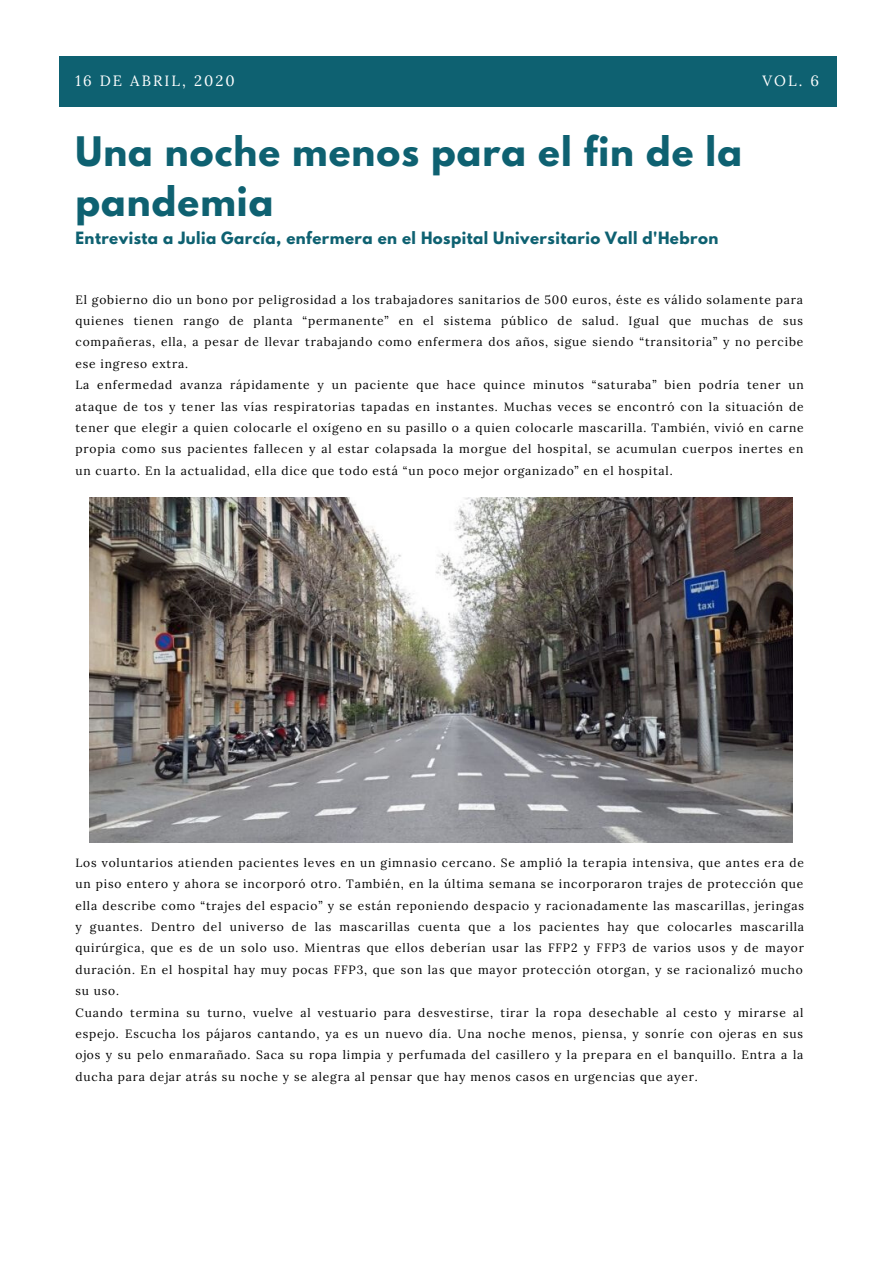
<style>
.page{position:relative;width:894px;height:1264px;background:#fff}
.page>*{position:absolute;margin:0;border:0;box-sizing:border-box;transform-origin:0 0}
.t1{font:700 36px/50.2px "League Spartan";letter-spacing:.03em;color:#0e6171}
.t2{font:700 15px "League Spartan";letter-spacing:.03em;color:#0e6171}
.t3{font:14.85px "Lora";letter-spacing:-.275em;color:#fff}
.t4{font:14.85px "Lora";letter-spacing:-.365em;color:#fff}
.t5{font:12px/21.5px "Lora";letter-spacing:.07em;color:#000}
</style>
<div class="page">
<img style="left:89px;top:498px;width:703px;height:344px">
<div style="left:60px;top:56px;width:776px;height:50px;background:#0e6171"></div>
<p class="t3" style="left:75px;top:71px;width:176px">31 60 DDEE AMBARRI LZ ,O2, 022002 0</p>
<p class="t4" style="left:762px;top:71px;width:58px">VVOOLL.. 61</p>
<h1 class="t1" style="left:75px;top:131px;width:667px">Una noche menos para el fin de la pandemia</h1>
<p class="t2" style="left:75px;top:230px;width:644px">Entrevista a Julia García, enfermera en el Hospital Universitario Vall d'Hebron</p>
<p class="t5" style="left:75px;top:288px;width:729px">El gobierno dio un bono por peligrosidad a los trabajadores sanitarios de 500 euros, éste es válido solamente para quienes tienen rango de planta “permanente” en el sistema público de salud. Igual que muchas de sus compañeras, ella, a pesar de llevar trabajando como enfermera dos años, sigue siendo “transitoria” y no percibe ese ingreso extra.<br>La enfermedad avanza rápidamente y un paciente que hace quince minutos “saturaba” bien podría tener un ataque de tos y tener las vías respiratorias tapadas en instantes. Muchas veces se encontró con la situación de tener que elegir a quien colocarle el oxígeno en su pasillo o a quien colocarle mascarilla. También, vivió en carne propia como sus pacientes fallecen y al estar colapsada la morgue del hospital, se acumulan cuerpos inertes en un cuarto. En la actualidad, ella dice que todo está “un poco mejor organizado” en el hospital.</p>
<p class="t5" style="left:75px;top:851px;width:729px">Los voluntarios atienden pacientes leves en un gimnasio cercano. Se amplió la terapia intensiva, que antes era de un piso entero y ahora se incorporó otro. También, en la última semana se incorporaron trajes de protección que ella describe como “trajes del espacio” y se están reponiendo despacio y racionadamente las mascarillas, jeringas y guantes. Dentro del universo de las mascarillas cuenta que a los pacientes hay que colocarles mascarilla quirúrgica, que es de un solo uso. Mientras que ellos deberían usar las FFP2 y FFP3 de varios usos y de mayor duración. En el hospital hay muy pocas FFP3, que son las que mayor protección otorgan, y se racionalizó mucho su uso.<br>Cuando termina su turno, vuelve al vestuario para desvestirse, tirar la ropa desechable al cesto y mirarse al espejo. Escucha los pájaros cantando, ya es un nuevo día. Una noche menos, piensa, y sonríe con ojeras en sus ojos y su pelo enmarañado. Saca su ropa limpia y perfumada del casillero y la prepara en el banquillo. Entra a la ducha para dejar atrás su noche y se alegra al pensar que hay menos casos en urgencias que ayer.</p>
</div>
